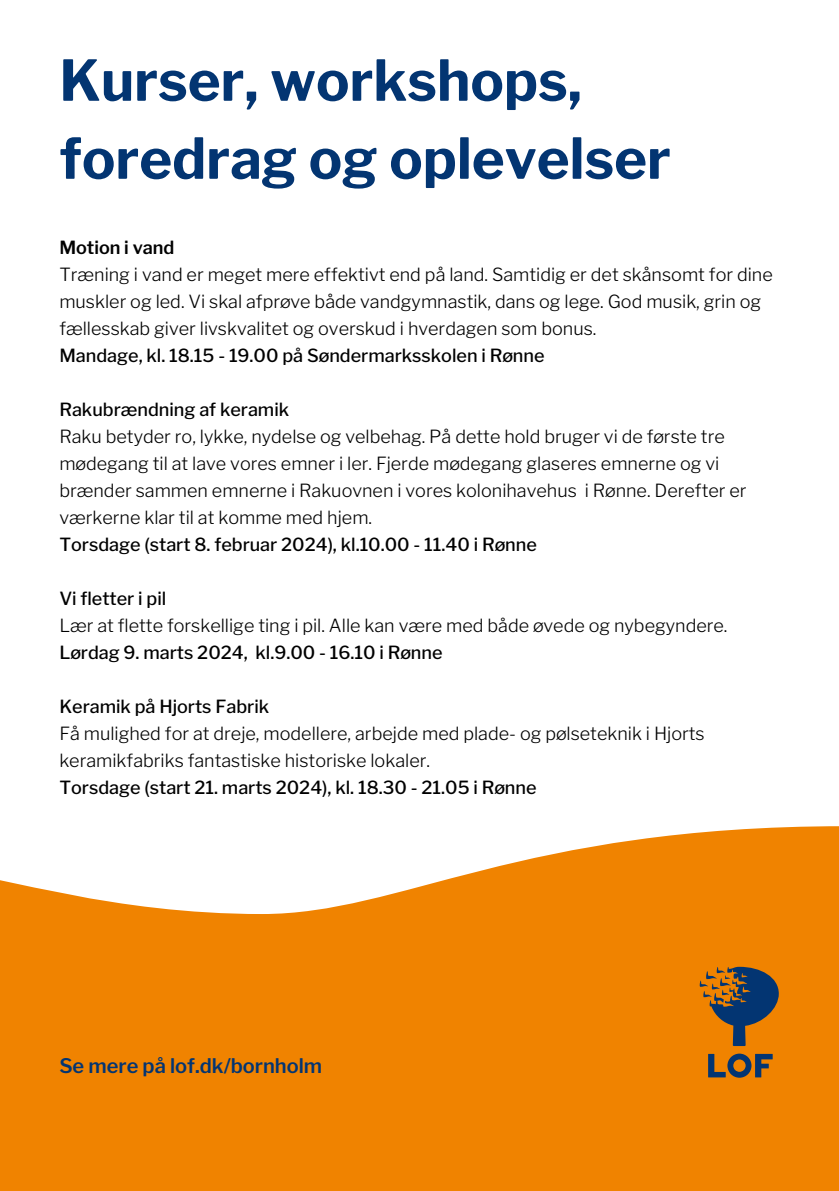
<style>
.page{position:relative;width:839px;height:1191px;background:#fff}
.page>*{position:absolute;margin:0;border:0;box-sizing:border-box;transform-origin:0 0}
.t1{font:700 56px/78px "Libre Franklin";color:#033572}
.t2{font:600 20px "Libre Franklin";color:#033572}
.t3{font:300 18px/27px "Libre Franklin";color:#000}
.t4{font:500 18px "Libre Franklin";color:#000}
.t5{font:600 18px "Libre Franklin";color:#000}
</style>
<div class="page">
<div style="left:0;top:826px;width:838px;height:365px;background:#f08300"></div>
<svg style="left:0;top:826px;width:838px;height:88px;fill:#fff"></svg>
<svg style="left:699px;top:967px;width:79px;height:79px"></svg>
<svg style="left:708px;top:1054px;width:64px;height:24px"></svg>
<p class="t1" style="left:59px;top:42px;width:613px">Kurser, workshops, foredrag og oplevelser</p>
<p class="t5" style="left:59px;top:237px;width:117px">Motion i vand</p>
<p class="t3" style="left:59px;top:261px;width:715px">Træning i vand er meget mere effektivt end på land. Samtidig er det skånsomt for dine muskler og led. Vi skal afprøve både vandgymnastik, dans og lege. God musik, grin og fællesskab giver livskvalitet og overskud i hverdagen som bonus.</p>
<p class="t4" style="left:59px;top:345px;width:486px">Mandage, kl. 18.15 - 19.00 på Søndermarksskolen i Rønne</p>
<p class="t4" style="left:59px;top:399px;width:231px">Rakubrændning af keramik</p>
<p class="t3" style="left:59px;top:423px;width:688px">Raku betyder ro, lykke, nydelse og velbehag. På dette hold bruger vi de første tre mødegang til at lave vores emner i ler. Fjerde mødegang glaseres emnerne og vi brænder sammen emnerne i Rakuovnen i vores kolonihavehus i Rønne. Derefter er værkerne klar til at komme med hjem.</p>
<p class="t4" style="left:59px;top:534px;width:479px">Torsdage (start 8. februar 2024), kl.10.00 - 11.40 i Rønne</p>
<p class="t4" style="left:59px;top:588px;width:108px">Vi fletter i pil</p>
<p class="t3" style="left:59px;top:612px;width:669px">Lær at flette forskellige ting i pil. Alle kan være med både øvede og nybegyndere.</p>
<p class="t4" style="left:59px;top:642px;width:385px">Lørdag 9. marts 2024, kl.9.00 - 16.10 i Rønne</p>
<p class="t4" style="left:59px;top:696px;width:211px">Keramik på Hjorts Fabrik</p>
<p class="t3" style="left:59px;top:720px;width:647px">Få mulighed for at dreje, modellere, arbejde med plade- og pølseteknik i Hjorts keramikfabriks fantastiske historiske lokaler.</p>
<p class="t4" style="left:59px;top:777px;width:478px">Torsdage (start 21. marts 2024), kl. 18.30 - 21.05 i Rønne</p>
<h1 class="t2" style="left:59px;top:1054px;width:264px">Se mere på lof.dk/bornholm</h1>
</div>
